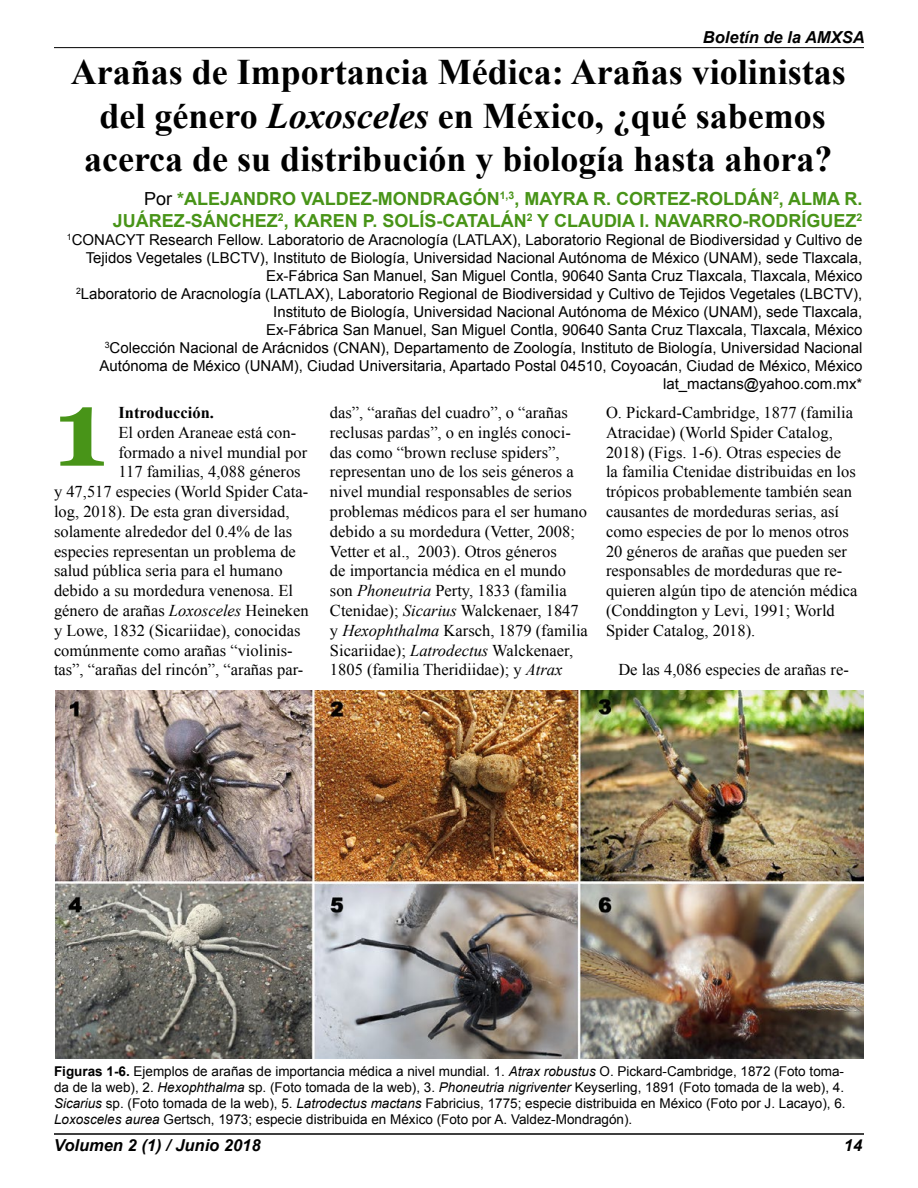
<style>
.page{position:relative;width:918px;height:1188px;background:#fff}
.page>*{position:absolute;margin:0;border:0;box-sizing:border-box;transform-origin:0 0}
.t1{font:700 108px "Georgia";color:#489418}
.t2{font:700 36px/43.2px "Times New Roman";color:#000;text-align:center}
.t3{font:700 18px/21.6px "Arial";color:#489418}
.t4{font:16.5px/19.8px "Times New Roman";color:#000}
.t5{font:italic 700 16.5px "Arial";color:#000}
.t6{font:700 16.5px "Times New Roman";color:#000}
.t7{font:15px/18px "Arial";color:#000;text-align:right}
.t8{font:13.5px/16.2px "Arial";color:#000;text-align:justify}
.s1{font-style:italic}
.s2{font-weight:400;color:#000}
.s3{font-weight:700}
</style>
<div class="page">
<hr style="left:54px;top:47px;width:810px;height:1px;background:#000">
<hr style="left:54px;top:1134px;width:810px;height:1px;background:#000">
<img style="left:56px;top:690px;width:808px;height:369px">
<p class="t5" style="left:703px;top:26px;width:163px">Boletín de la AMXSA</p>
<h2 class="t2" style="left:71px;top:50px;width:776px">Arañas de Importancia Médica: Arañas violinistas del género <span class="s1">Loxosceles</span> en México, ¿qué sabemos acerca de su distribución y biología hasta ahora?</h2>
<p class="t3" style="left:113px;top:189px;width:751px;text-indent:31px"><span class="s2">Por</span> *ALEJANDRO VALDEZ-MONDRAGÓN<sup>1,3</sup>, MAYRA R. CORTEZ-ROLDÁN<sup>2</sup>, ALMA R.<br>JUÁREZ-SÁNCH EZ<sup>2</sup>, KAREN P. SOLÍS-CATA</p>
<p class="t3" style="left:490px;top:210px;width:374px">LÁN<sup>2</sup> Y CLAU DIA I. NAVARRO-RODRÍGUEZ<sup>2</sup></p>
<p class="t7" style="left:67px;top:231px;width:797px"><sup>1</sup>CONACYT Research Fellow. Laboratorio de Aracnología (LATLAX), Laboratorio Regional de Biodiversidad y Cultivo de Tejidos Vegetales (LBCTV), Instituto de Biología, Universidad Nacional Autónoma de México (UNAM), sede Tlaxcala, Ex-Fábrica San Manuel, San Miguel Contla, 90640 Santa Cruz Tlaxcala, Tlaxcala, México<br><sup>2</sup>Laboratorio de Aracnología (LATLAX), Laboratorio Regional de Biodiversidad y Cultivo de Tejidos Vegetales (LBCTV), Instituto de Biología, Universidad Nacional Autónoma de México (UNAM), sede Tlaxcala,<br>Ex-Fábrica San Manuel, San Miguel Contla, 90640 Santa Cruz Tlaxcala, Tlaxcala, México<br><sup>3</sup>Colección Nacional de Arácnidos (CNAN), Departamento de Zoología, Instituto de Biología, Universidad Nacional Autónoma de México (UNAM), Ciudad Universitaria, Apartado Postal 04510, Coyoacán, Ciudad de México, México lat_mactans@yahoo.com.mx*</p>
<h1 class="t1" style="left:54px;top:347px;width:54px">1</h1>
<p class="t4" style="left:330px;top:402px;width:259px">das”, “arañas del cuadro”, o “arañas reclusas pardas”, o en inglés conoci&shy;das como “brown recluse spiders”, representan uno de los seis géneros a nivel mundial responsables de serios problemas médicos para el ser humano debido a su mordedura (Vetter, 2008; Vetter et al., 2003). Otros géneros<br>de importancia médica en el mundo son <span class="s1">Phoneutria</span> Perty, 1833 (familia Ctenidae); <span class="s1">Sicarius</span> Walckenaer, 1847 y <span class="s1">Hexophthalma</span> Karsch, 1879 (familia Sicariidae); <span class="s1">Latrodectus</span> Walckenaer, 1805 (familia Theridiidae); y <span class="s1">Atrax</span></p>
<p class="t4" style="left:606px;top:402px;width:253px">O. Pickard-Cambridge, 1877 (familia Atracidae) (World Spider Catalog, 2018) (Figs. 1-6). Otras especies de<br>la familia Ctenidae distribuidas en los trópicos probablemente también sean causantes de mordeduras serias, así como especies de por lo menos otros 20 géneros de arañas que pueden ser responsables de mordeduras que re&shy;quieren algún tipo de atención médica (Conddington y Levi, 1991; World Spider Catalog, 2018).</p>
<p class="t6" style="left:118px;top:401px;width:97px">Introducción.</p>
<p class="t4" style="left:118px;top:422px;width:179px">El orden Araneae está con-</p>
<p class="t4" style="left:118px;top:442px;width:190px">formado a nivel mundial por</p>
<p class="t4" style="left:118px;top:462px;width:184px">117 familias, 4,088 géneros</p>
<p class="t4" style="left:54px;top:481px;width:256px">y 47,517 especies (World Spider Cata-</p>
<p class="t4" style="left:54px;top:501px;width:237px">log, 2018). De esta gran diversidad,</p>
<p class="t4" style="left:54px;top:521px;width:240px">solamente alrededor del 0.4% de las</p>
<p class="t4" style="left:54px;top:541px;width:243px">especies representan un problema de</p>
<p class="t4" style="left:54px;top:561px;width:230px">salud pública seria para el humano</p>
<p class="t4" style="left:54px;top:580px;width:241px">debido a su mordedura venenosa. El</p>
<p class="t4" style="left:54px;top:600px;width:256px">género de arañas <span class="s1">Loxosceles</span> Heineken</p>
<p class="t4" style="left:54px;top:620px;width:248px">y Lowe, 1832 (Sicariidae), conocidas</p>
<p class="t4" style="left:54px;top:640px;width:240px">comúnmente como arañas “violinis-</p>
<p class="t4" style="left:54px;top:660px;width:251px">tas”, “arañas del rincón”, “arañas par-</p>
<p class="t4" style="left:618px;top:660px;width:232px">De las 4,086 especies de arañas re-</p>
<p class="t8" style="left:54px;top:1063px;width:793px"><span class="s3">FIGURAS 1-6.</span> Ejemplos de arañas de importancia médica a nivel mundial. 1. <span class="s1">Atrax robustus</span> O. Pickard-Cambridge, 1872 (Foto toma&shy;da de la web), 2. <span class="s1">Hexophthalma</span> sp. (Foto tomada de la web), 3. <span class="s1">Phoneutria nigriventer</span> Keyserling, 1891 (Foto tomada de la web), 4.<br><span class="s1">Sicarius</span> sp. (Foto tomada de la web), 5. <span class="s1">Latrodectus mactans</span> Fabricius, 1775; especie distribuida en México (Foto por J. Lacayo), 6.<br><span class="s1">Loxosceles aurea</span> Gertsch, 1973; especie distribuida en México (Foto por A. Valdez-Mondragón).</p>
<p class="t5" style="left:54px;top:1134px;width:208px">Volumen 2 (1) / Junio 2018</p>
<p class="t5" style="left:844px;top:1134px;width:20px">14</p>
</div>
